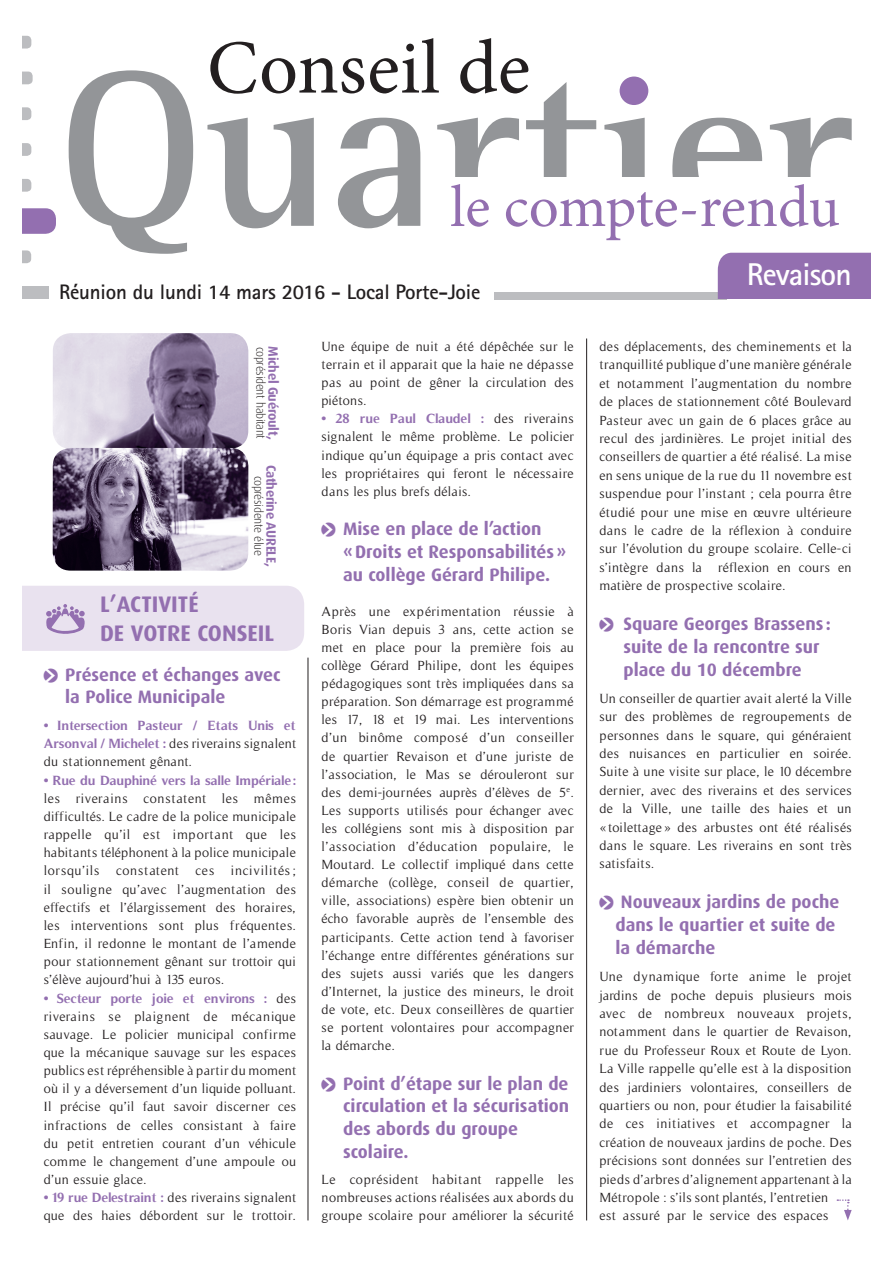
<style>
.page{position:relative;width:893px;height:1263px;background:#fff}
.page>*{position:absolute;margin:0;border:0;box-sizing:border-box;transform-origin:0 0}
.t1{font:76.5px "Minion Pro";color:#231f20}
.t2{font:59.1px "Minion Pro";letter-spacing:-.01em;color:#936fb0}
.t3{font:700 31.5px "Rotis Sans Serif";letter-spacing:-.03em;color:#fff}
.t4{font:700 22.5px/28.7px "Dax";color:#936fb0}
.t5{font:700 21px "Rotis Sans Serif";letter-spacing:-.01em;color:#231f20}
.t6{font:700 18px/22.6px "Dax";color:#936fb0}
.t7{font:13.5px/18.1px "Timeless";letter-spacing:.025em;color:#231f20;text-align:justify}
.t8{font:700 13.5px/18.1px "Timeless";color:#936fb0;text-align:justify}
.t9{font:700 13.5px "Dax";letter-spacing:-.025em;color:#936fb0}
.t10{font:300 12px "Dax";letter-spacing:-.025em;color:#231f20}
.s1{font-family:"Pointers";font-weight:400}
.s2{font-family:"Arial"}
.s3{font-weight:400;color:#231f20}
.s4{font-family:"Arial";font-weight:700;color:#936fb0}
.s5{font-weight:700;color:#936fb0}
</style>
<div class="page">
<div style="left:22px;top:586px;width:282px;height:65px;background:#e9e2ef"></div>
<svg style="left:69px;top:70px;width:783px;height:184px"></svg>
<div style="left:451px;top:178px;width:434px;height:76px;background:#fff"></div>
<div style="left:620px;top:77px;width:28px;height:28px;background:#936fb0;border-radius:50%"></div>
<svg style="left:22px;top:36px;width:9px;height:13px"></svg>
<svg style="left:22px;top:72px;width:11px;height:12px"></svg>
<svg style="left:22px;top:208px;width:34px;height:26px"></svg>
<svg style="left:22px;top:107px;width:9px;height:13px"></svg>
<svg style="left:22px;top:143px;width:9px;height:13px"></svg>
<svg style="left:22px;top:179px;width:9px;height:13px"></svg>
<svg style="left:22px;top:250px;width:9px;height:13px"></svg>
<div style="left:0;top:286px;width:48px;height:13px;background:#bcbdc0"></div>
<div style="left:495px;top:292px;width:232px;height:7px;background:#bcbdc0"></div>
<div style="left:718px;top:253px;width:153px;height:46px;background:#936fb0"></div>
<img style="left:53px;top:333px;width:195px;height:238px">
<hr style="left:308px;top:658px;width:1px;height:562px;background:#231f20">
<hr style="left:586px;top:338px;width:1px;height:882px;background:#231f20">
<svg style="left:837px;top:1199px;width:15px;height:21px"></svg>
<div style="left:0;top:0;width:21px;height:1263px;background:#fff"></div>
<h1 class="t1" style="left:207px;top:17px;width:325px">Conseil de</h1>
<h2 class="t2" style="left:450px;top:168px;width:391px">le compte-rendu</h2>
<h3 class="t5" style="left:59px;top:279px;width:423px">Réunion du lundi 14 mars 2016 - Local Porte-Joie</h3>
<p class="t10" style="left:267px;top:347px;width:94px;rotate:90deg">coprésident habitant</p>
<p class="t9" style="left:281px;top:346px;width:95px;rotate:90deg">Michel Guéroult,</p>
<p class="t9" style="left:279px;top:465px;width:104px;rotate:90deg">Catherine AURELE,</p>
<p class="t10" style="left:265px;top:475px;width:82px;rotate:90deg">coprésidente élue</p>
<h3 class="t4" style="left:100px;top:590px;width:176px">L’ACTIVITÉ<br>DE VOTRE CONSEIL</h3>
<h3 class="t6" style="left:65px;top:663px;width:217px;text-indent:-22px"><span class="s1">O</span> Présence et échanges avec la Police Municipale</h3>
<p class="t8" style="left:44px;top:716px;width:254px"><span class="s2">•</span> Intersection Pasteur / Etats Unis et Arsonval / Michelet : <span class="s3">des riverains signalent du stationnement gênant.</span></p>
<p class="t7" style="left:44px;top:771px;width:254px"><span class="s4">•</span> <span class="s5">Rue du Dauphiné vers la salle Impériale : </span>les riverains constatent les mêmes difficultés. Le cadre de la police municipale rappelle qu’il est important que les habitants téléphonent à la police municipale lorsqu’ils constatent ces incivilités; il souligne qu’avec l’augmentation des effectifs et l’élargissement des horaires, les interventions sont plus fréquentes.<br>Enfin, il redonne le montant de l’amende pour stationnement gênant sur trottoir qui s’élève aujourd’hui à 135 euros.</p>
<p class="t7" style="left:44px;top:989px;width:254px"><span class="s4">•</span> <span class="s5">Secteur porte joie et environs :</span> des riverains se plaignent de mécanique sauvage. Le policier municipal confirme que la mécanique sauvage sur les espaces publics est répréhensible à partir du moment où il y a déversement d’un liquide polluant.<br>Il précise qu’il faut savoir discerner ces infractions de celles consistant à faire du petit entretien courant d’un véhicule comme le changement d’une ampoule ou d’un essuie glace.</p>
<p class="t7" style="left:44px;top:1189px;width:254px"><span class="s4">•</span> <span class="s5">19 rue Delestraint :</span> des riverains signalent que des haies débordent sur le trottoir.</p>
<p class="t7" style="left:322px;top:337px;width:254px">Une équipe de nuit a été dépêchée sur le terrain et il apparait que la haie ne dépasse pas au point de gêner la circulation des piétons.</p>
<p class="t7" style="left:322px;top:410px;width:254px"><span class="s4">•</span> <span class="s5">28 rue Paul Claudel :</span> des riverains signalent le même problème. Le policier indique qu’un équipage a pris contact avec les propriétaires qui feront le nécessaire dans les plus brefs délais.</p>
<h3 class="t6" style="left:343px;top:518px;width:225px;text-indent:-22px"><span class="s1">O</span> Mise en place de l’action «Droits et Responsabilités» au collège Gérard Philipe.</h3>
<p class="t7" style="left:322px;top:602px;width:254px">Après une expérimentation réussie à Boris Vian depuis 3 ans, cette action se met en place pour la première fois au collège Gérard Philipe, dont les équipes pédagogiques sont très impliquées dans sa préparation. Son démarrage est programmé les 17, 18 et 19 mai. Les interventions d’un binôme composé d’un conseiller de quartier Revaison et d’une juriste de l’association, le Mas se dérouleront sur des demi-journées auprès d’élèves de 5<sup>e</sup>.<br>Les supports utilisés pour échanger avec les collégiens sont mis à disposition par l’association d’éducation populaire, le Moutard. Le collectif impliqué dans cette démarche (collège, conseil de quartier, ville, associations) espère bien obtenir un écho favorable auprès de l’ensemble des participants. Cette action tend à favoriser l’échange entre différentes générations sur des sujets aussi variés que les dangers d’Internet, la justice des mineurs, le droit de vote, etc. Deux conseillères de quartier se portent volontaires pour accompagner la démarche.</p>
<h3 class="t6" style="left:343px;top:1072px;width:228px;text-indent:-22px"><span class="s1">O</span> Point d’étape sur le plan de circulation et la sécurisation des abords du groupe scolaire.</h3>
<p class="t7" style="left:322px;top:1171px;width:254px">Le coprésident habitant rappelle les nombreuses actions réalisées aux abords du groupe scolaire pour améliorer la sécurité</p>
<h3 class="t3" style="left:747px;top:254px;width:106px">Revaison</h3>
<p class="t7" style="left:599px;top:337px;width:254px">des déplacements, des cheminements et la tranquillité publique d’une manière générale et notamment l’augmentation du nombre de places de stationnement côté Boulevard Pasteur avec un gain de 6 places grâce au recul des jardinières. Le projet initial des conseillers de quartier a été réalisé. La mise en sens unique de la rue du 11 novembre est suspendue pour l’instant ; cela pourra être étudié pour une mise en œuvre ultérieure dans le cadre de la réflexion à conduire sur l’évolution du groupe scolaire. Celle-ci s’intègre dans la réflexion en cours en matière de prospective scolaire.</p>
<h3 class="t6" style="left:623px;top:612px;width:209px;text-indent:-24px"><span class="s1">O</span> Square Georges Brassens : suite de la rencontre sur place du 10 décembre</h3>
<p class="t7" style="left:599px;top:689px;width:254px">Un conseiller de quartier avait alerté la Ville sur des problèmes de regroupements de personnes dans le square, qui généraient des nuisances en particulier en soirée.<br>Suite à une visite sur place, le 10 décembre dernier, avec des riverains et des services de la Ville, une taille des haies et un «toilettage» des arbustes ont été réalisés dans le square. Les riverains en sont très satisfaits.</p>
<h3 class="t6" style="left:616px;top:891px;width:225px;text-indent:-16px"><span class="s1">O</span> Nouveaux jardins de poche dans le quartier et suite de la démarche</h3>
<p class="t7" style="left:599px;top:967px;width:254px;text-align:left">Une dynamique forte anime le projet jardins de poche depuis plusieurs mois avec de nombreux nouveaux projets, notamment dans le quartier de Revaison, rue du Professeur Roux et Route de Lyon.<br>La Ville rappelle qu’elle est à la disposition des jardiniers volontaires, conseillers de quartiers ou non, pour étudier la faisabilité de ces initiatives et accompagner la création de nouveaux jardins de poche. Des précisions sont données sur l’entretien des pieds d’arbres d’alignement appartenant à la Métropole : s’ils sont plantés, l’entretien<br>est assuré par le service des espaces</p>
</div>
